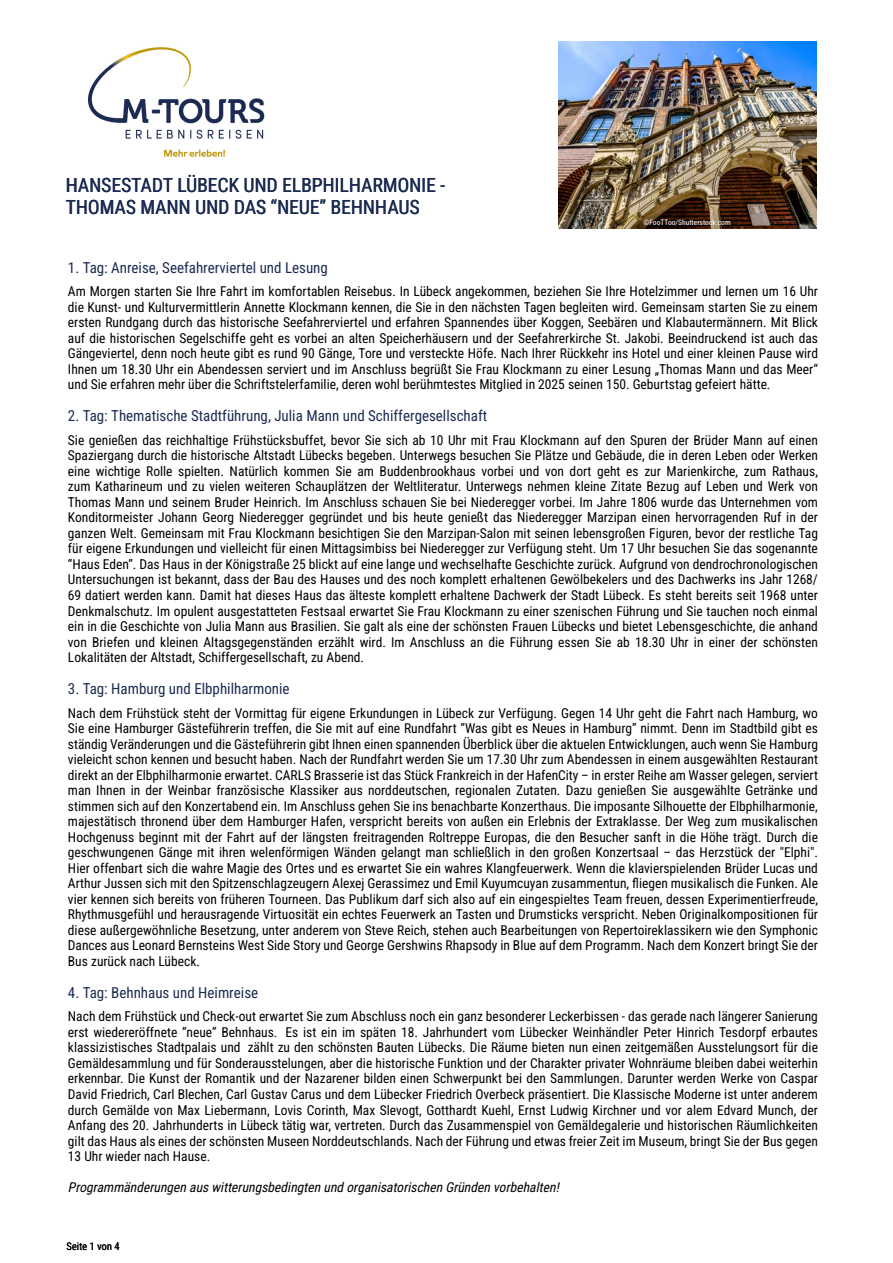
<style>
.page{position:relative;width:893px;height:1263px;background:#fff}
.page>*{position:absolute;margin:0;border:0;box-sizing:border-box;transform-origin:0 0}
.t1{font:19.5px/22.5px "Roboto Condensed";color:#1c2b52}
.t2{font:15px "Roboto Condensed";color:#1c2b52}
.t3{font:13.5px/15.5px "Roboto Condensed";color:#000;text-align:justify}
.t4{font:italic 13.5px "Roboto Condensed";color:#000}
.t5{font:10.5px "Roboto Condensed";color:#000}
.t6{font:7.5px "Roboto Condensed";color:#fff}
</style>
<div class="page">
<img style="left:88px;top:47px;width:177px;height:110px">
<img style="left:558px;top:41px;width:258px;height:188px">
<h1 class="t1" style="left:66px;top:175px;width:381px">HANSESTADT LÜBECK UND ELBPHILHARMONIE -<br>THOMAS MANN UND DAS “NEUE” BEHNHAUS</h1>
<p class="t6" style="left:644px;top:219px;width:89px">©FooTToo/Shutterstock.com</p>
<p class="t2" style="left:68px;top:261px;width:261px">1. Tag: Anreise, Seefahrerviertel und Lesung</p>
<p class="t3" style="left:68px;top:285px;width:752px">Am Morgen starten Sie Ihre Fahrt im komfortablen Reisebus. In Lübeck angekommen, beziehen Sie Ihre Hotelzimmer und lernen um 16 Uhr die Kunst- und Kulturvermittlerin Annette Klockmann kennen, die Sie in den nächsten Tagen begleiten wird. Gemeinsam starten Sie zu einem ersten Rundgang durch das historische Seefahrerviertel und erfahren Spannendes über Koggen, Seebären und Klabautermännern. Mit Blick auf die historischen Segelschiffe geht es vorbei an alten Speicherhäusern und der Seefahrerkirche St. Jakobi. Beeindruckend ist auch das Gängeviertel, denn noch heute gibt es rund 90 Gänge, Tore und versteckte Höfe. Nach Ihrer Rückkehr ins Hotel und einer kleinen Pause wird Ihnen um 18.30 Uhr ein Abendessen serviert und im Anschluss begrüßt Sie Frau Klockmann zu einer Lesung „Thomas Mann und das Meer“ und Sie erfahren mehr über die Schriftstelerfamilie, deren wohl berühmtestes Mitglied in 2025 seinen 150. Geburtstag gefeiert hätte.</p>
<p class="t2" style="left:68px;top:409px;width:421px">2. Tag: Thematische Stadtführung, Julia Mann und Schiffergesellschaft</p>
<p class="t3" style="left:68px;top:433px;width:751px">Sie genießen das reichhaltige Frühstücksbuffet, bevor Sie sich ab 10 Uhr mit Frau Klockmann auf den Spuren der Brüder Mann auf einen Spaziergang durch die historische Altstadt Lübecks begeben. Unterwegs besuchen Sie Plätze und Gebäude, die in deren Leben oder Werken eine wichtige Rolle spielten. Natürlich kommen Sie am Buddenbrookhaus vorbei und von dort geht es zur Marienkirche, zum Rathaus, zum Katharineum und zu vielen weiteren Schauplätzen der Weltliteratur. Unterwegs nehmen kleine Zitate Bezug auf Leben und Werk von Thomas Mann und seinem Bruder Heinrich. Im Anschluss schauen Sie bei Niederegger vorbei. Im Jahre 1806 wurde das Unternehmen vom Konditormeister Johann Georg Niederegger gegründet und bis heute genießt das Niederegger Marzipan einen hervorragenden Ruf in der ganzen Welt. Gemeinsam mit Frau Klockmann besichtigen Sie den Marzipan-Salon mit seinen lebensgroßen Figuren, bevor der restliche Tag für eigene Erkundungen und vielleicht für einen Mittagsimbiss bei Niederegger zur Verfügung steht. Um 17 Uhr besuchen Sie das sogenannte “Haus Eden”. Das Haus in der Königstraße 25 blickt auf eine lange und wechselhafte Geschichte zurück. Aufgrund von dendrochronologischen Untersuchungen ist bekannt, dass der Bau des Hauses und des noch komplett erhaltenen Gewölbekelers und des Dachwerks ins Jahr 1268/ 69 datiert werden kann. Damit hat dieses Haus das älteste komplett erhaltene Dachwerk der Stadt Lübeck. Es steht bereits seit 1968 unter Denkmalschutz. Im opulent ausgestatteten Festsaal erwartet Sie Frau Klockmann zu einer szenischen Führung und Sie tauchen noch einmal ein in die Geschichte von Julia Mann aus Brasilien. Sie galt als eine der schönsten Frauen Lübecks und bietet Lebensgeschichte, die anhand von Briefen und kleinen Altagsgegenständen erzählt wird. Im Anschluss an die Führung essen Sie ab 18.30 Uhr in einer der schönsten Lokalitäten der Altstadt, Schiffergesellschaft, zu Abend.</p>
<p class="t2" style="left:68px;top:682px;width:223px">3. Tag: Hamburg und Elbphilharmonie</p>
<p class="t3" style="left:68px;top:706px;width:752px">Nach dem Frühstück steht der Vormittag für eigene Erkundungen in Lübeck zur Verfügung. Gegen 14 Uhr geht die Fahrt nach Hamburg, wo Sie eine Hamburger Gästeführerin treffen, die Sie mit auf eine Rundfahrt “Was gibt es Neues in Hamburg” nimmt. Denn im Stadtbild gibt es ständig Veränderungen und die Gästeführerin gibt Ihnen einen spannenden Überblick über die aktuelen Entwicklungen, auch wenn Sie Hamburg vieleicht schon kennen und besucht haben. Nach der Rundfahrt werden Sie um 17.30 Uhr zum Abendessen in einem ausgewählten Restaurant direkt an der Elbphilharmonie erwartet. CARLS Brasserie ist das Stück Frankreich in der HafenCity – in erster Reihe am Wasser gelegen, serviert man Ihnen in der Weinbar französische Klassiker aus norddeutschen, regionalen Zutaten. Dazu genießen Sie ausgewählte Getränke und stimmen sich auf den Konzertabend ein. Im Anschluss gehen Sie ins benachbarte Konzerthaus. Die imposante Silhouette der Elbphilharmonie, majestätisch thronend über dem Hamburger Hafen, verspricht bereits von außen ein Erlebnis der Extraklasse. Der Weg zum musikalischen Hochgenuss beginnt mit der Fahrt auf der längsten freitragenden Roltreppe Europas, die den Besucher sanft in die Höhe trägt. Durch die geschwungenen Gänge mit ihren welenförmigen Wänden gelangt man schließlich in den großen Konzertsaal – das Herzstück der "Elphi".<br>Hier offenbart sich die wahre Magie des Ortes und es erwartet Sie ein wahres Klangfeuerwerk. Wenn die klavierspielenden Brüder Lucas und Arthur Jussen sich mit den Spitzenschlagzeugern Alexej Gerassimez und Emil Kuyumcuyan zusammentun, fliegen musikalisch die Funken. Ale vier kennen sich bereits von früheren Tourneen. Das Publikum darf sich also auf ein eingespieltes Team freuen, dessen Experimentierfreude, Rhythmusgefühl und herausragende Virtuosität ein echtes Feuerwerk an Tasten und Drumsticks verspricht. Neben Originalkompositionen für diese außergewöhnliche Besetzung, unter anderem von Steve Reich, stehen auch Bearbeitungen von Repertoireklassikern wie den Symphonic Dances aus Leonard Bernsteins West Side Story und George Gershwins Rhapsody in Blue auf dem Programm. Nach dem Konzert bringt Sie der Bus zurück nach Lübeck.</p>
<p class="t2" style="left:68px;top:986px;width:192px">4. Tag: Behnhaus und Heimreise</p>
<p class="t3" style="left:68px;top:1010px;width:751px">Nach dem Frühstück und Check-out erwartet Sie zum Abschluss noch ein ganz besonderer Leckerbissen - das gerade nach längerer Sanierung erst wiedereröffnete “neue” Behnhaus. Es ist ein im späten 18. Jahrhundert vom Lübecker Weinhändler Peter Hinrich Tesdorpf erbautes klassizistisches Stadtpalais und zählt zu den schönsten Bauten Lübecks. Die Räume bieten nun einen zeitgemäßen Ausstelungsort für die Gemäldesammlung und für Sonderausstelungen, aber die historische Funktion und der Charakter privater Wohnräume bleiben dabei weiterhin erkennbar. Die Kunst der Romantik und der Nazarener bilden einen Schwerpunkt bei den Sammlungen. Darunter werden Werke von Caspar David Friedrich, Carl Blechen, Carl Gustav Carus und dem Lübecker Friedrich Overbeck präsentiert. Die Klassische Moderne ist unter anderem durch Gemälde von Max Liebermann, Lovis Corinth, Max Slevogt, Gotthardt Kuehl, Ernst Ludwig Kirchner und vor alem Edvard Munch, der Anfang des 20. Jahrhunderts in Lübeck tätig war, vertreten. Durch das Zusammenspiel von Gemäldegalerie und historischen Räumlichkeiten gilt das Haus als eines der schönsten Museen Norddeutschlands. Nach der Führung und etwas freier Zeit im Museum, bringt Sie der Bus gegen 13 Uhr wieder nach Hause.</p>
<p class="t4" style="left:68px;top:1181px;width:495px">Programmänderungen aus witterungsbedingten und organisatorischen Gründen vorbehalten!</p>
<p class="t5" style="left:66px;top:1242px;width:55px">Seite 1 von 4</p>
</div>
